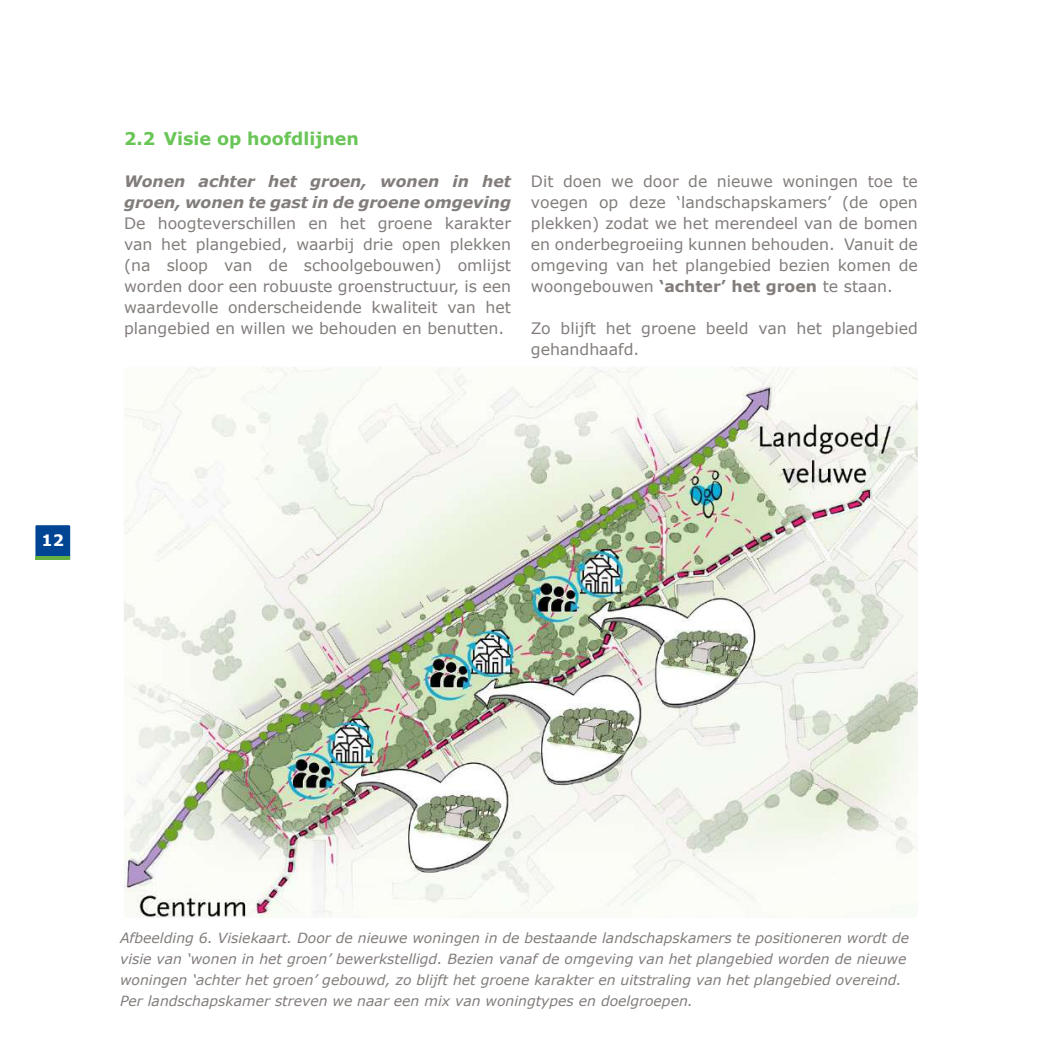
<style>
.page{position:relative;width:1042px;height:1042px;background:#fff}
.page>*{position:absolute;margin:0;border:0;box-sizing:border-box;transform-origin:0 0}
.t1{font:700 17.5px "Verdana";color:#69c556}
.t2{font:15.75px/21px "Verdana";color:#827d7b;text-align:justify}
.t3{font:italic 700 15.75px/21px "Verdana";color:#827d7b}
.t4{font:700 15.75px "Verdana";color:#fff}
.t5{font:italic 14px/21px "Verdana";color:#827d7b}
.s1{font-weight:700}
</style>
<div class="page">
<img style="left:124px;top:367px;width:794px;height:551px">
<div style="left:35px;top:525px;width:35px;height:35px;background:#004494"></div>
<hr style="left:35px;top:556px;width:35px;height:4px;background:#65b041">
<p class="t1" style="left:124px;top:127px;width:236px">2.2 Visie op hoofdlijnen</p>
<p class="t3" style="left:124px;top:171px;width:388px">Wonen achter het groen, wonen in het groen, wonen te gast in de groene omgeving</p>
<p class="t2" style="left:531px;top:171px;width:388px">Dit doen we door de nieuwe woningen toe te voegen op deze ‘landschapskamers’ (de open plekken) zodat we het merendeel van de bomen en onderbegroeiing kunnen behouden. Vanuit de omgeving van het plangebied bezien komen de woongebouwen <span class="s1">‘achter’ het groen</span> te staan.</p>
<p class="t2" style="left:531px;top:318px;width:388px">Zo blijft het groene beeld van het plangebied gehandhaafd.</p>
<p class="t2" style="left:124px;top:213px;width:388px">De hoogteverschillen en het groene karakter van het plangebied, waarbij drie open plekken (na sloop van de schoolgebouwen) omlijst worden door een robuuste groenstructuur, is een waardevolle onderscheidende kwaliteit van het plangebied en willen we behouden en benutten.</p>
<p class="t4" style="left:42px;top:530px;width:24px">12</p>
<p class="t5" style="left:120px;top:928px;width:790px">Afbeelding 6. Visiekaart. Door de nieuwe woningen in de bestaande landschapskamers te positioneren wordt de visie van ‘wonen in het groen’ bewerkstelligd. Bezien vanaf de omgeving van het plangebied worden de nieuwe woningen ‘achter het groen’ gebouwd, zo blijft het groene karakter en uitstraling van het plangebied overeind.<br>Per landschapskamer streven we naar een mix van woningtypes en doelgroepen.</p>
</div>
